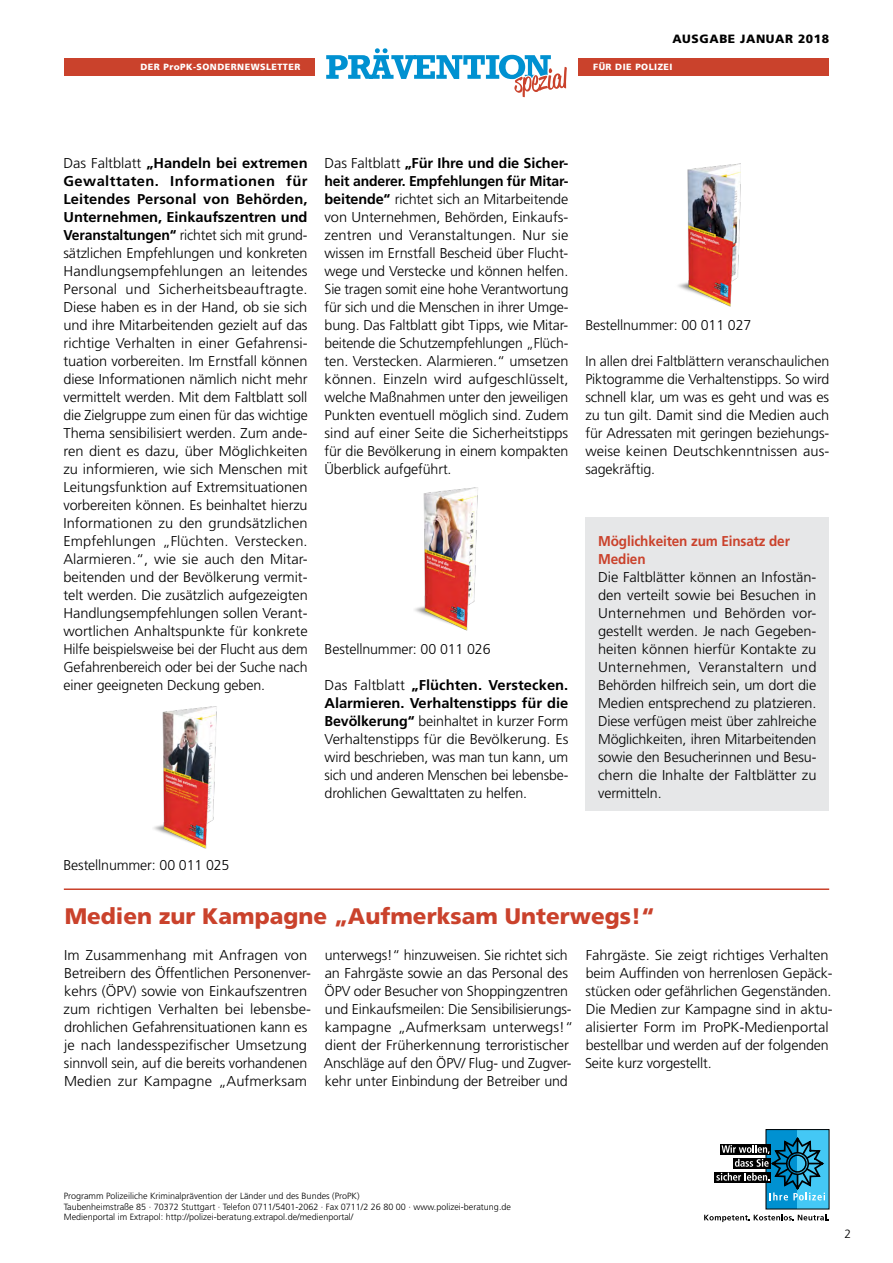
<style>
.page{position:relative;width:893px;height:1263px;background:#fff}
.page>*{position:absolute;margin:0;border:0;box-sizing:border-box;transform-origin:0 0}
.t1{font:900 22.5px "Frutiger LT Std";color:#ca422c}
.t2{font:300 14.25px/18px "Frutiger LT Std";letter-spacing:-.01em;color:#000;text-align:justify}
.t3{font:700 14.25px/18px "Frutiger LT Std";letter-spacing:-.01em;color:#ca422c;scale:.95 1}
.t4{font:900 12px "Frutiger LT Std";letter-spacing:.05em;color:#000}
.t5{font:300 12px "Frutiger LT Std";color:#000}
.t6{font:300 9px/10.5px "Frutiger LT Std";color:#000}
.t7{font:900 9px "Frutiger LT Std";letter-spacing:.05em;color:#fff}
.s1{font-weight:700}
</style>
<div class="page">
<svg style="left:704px;top:1214px;width:125px;height:8px"></svg>
<div style="left:766px;top:1129px;width:31px;height:80px;background:#0091d1"></div>
<div style="left:797px;top:1129px;width:32px;height:80px;background:#44c8f5"></div>
<div style="left:766px;top:1129px;width:63px;height:80px;border:1px solid #000"></div>
<div style="left:714px;top:1171px;width:57px;height:11px;background:#000"></div>
<svg style="left:716px;top:1135px;width:109px;height:65px"></svg>
<div style="left:578px;top:58px;width:251px;height:17px;background:#ca422c"></div>
<div style="left:64px;top:58px;width:251px;height:17px;background:#ca422c"></div>
<svg style="left:326px;top:48px;width:241px;height:50px"></svg>
<hr style="left:64px;top:888px;width:765px;height:2px;background:#ca422c">
<div style="left:585px;top:518px;width:244px;height:293px;background:#e6e7e8"></div>
<img style="left:153px;top:706px;width:64px;height:143px">
<img style="left:414px;top:487px;width:64px;height:144px">
<img style="left:678px;top:163px;width:62px;height:144px">
<p class="t4" style="left:672px;top:31px;width:158px">AUSGABE JANUAR 2018</p>
<p class="t7" style="left:140px;top:61px;width:161px">DER ProPK-SONDERNEWSLETTER</p>
<p class="t7" style="left:593px;top:61px;width:81px">FÜR DIE POLIZEI</p>
<p class="t2" style="left:64px;top:155px;width:246px">Das Faltblatt <span class="s1">„Handeln bei extremen Gewalttaten. Informationen für Leitendes Personal von Behörden, Unternehmen, Einkaufszentren und Veranstaltungen“</span> richtet sich mit grund&shy;sätzlichen Empfehlungen und konkreten Handlungsempfehlungen an leitendes Personal und Sicherheitsbeauftragte.<br>Diese haben es in der Hand, ob sie sich und ihre Mitarbeitenden gezielt auf das richtige Verhalten in einer Gefahrensi&shy;tuation vorbereiten. Im Ernstfall können diese Informationen nämlich nicht mehr vermittelt werden. Mit dem Faltblatt soll die Zielgruppe zum einen für das wichtige Thema sensibilisiert werden. Zum ande&shy;ren dient es dazu, über Möglichkeiten zu informieren, wie sich Menschen mit Leitungsfunktion auf Extremsituationen vorbereiten können. Es beinhaltet hierzu Informationen zu den grundsätzlichen Empfehlungen „Flüchten. Verstecken.<br>Alarmieren.“, wie sie auch den Mitar&shy;beitenden und der Bevölkerung vermit&shy;telt werden. Die zusätzlich aufgezeigten Handlungsempfehlungen sollen Verant&shy;wortlichen Anhaltspunkte für konkrete Hilfe beispielsweise bei der Flucht aus dem Gefahrenbereich oder bei der Suche nach einer geeigneten Deckung geben.</p>
<p class="t2" style="left:325px;top:155px;width:245px">Das Faltblatt <span class="s1">„Für Ihre und die Sicher&shy;heit anderer. Empfehlungen für Mitar&shy;beitende“</span> richtet sich an Mitarbeitende von Unternehmen, Behörden, Einkaufs&shy;zentren und Veranstaltungen. Nur sie wissen im Ernstfall Bescheid über Flucht&shy;wege und Verstecke und können helfen.<br>Sie tragen somit eine hohe Verantwortung für sich und die Menschen in ihrer Umge&shy;bung. Das Faltblatt gibt Tipps, wie Mitar&shy;beitende die Schutzempfehlungen „Flüch&shy;ten. Verstecken. Alarmieren.“ umsetzen können. Einzeln wird aufgeschlüsselt, welche Maßnahmen unter den jeweiligen Punkten eventuell möglich sind. Zudem sind auf einer Seite die Sicherheitstipps für die Bevölkerung in einem kompakten Überblick aufgeführt.</p>
<p class="t2" style="left:325px;top:641px;width:168px">Bestellnummer: 00 011 026</p>
<p class="t2" style="left:325px;top:677px;width:245px">Das Faltblatt <span class="s1">„Flüchten. Verstecken.<br>Alarmieren. Verhaltenstipps für die Bevölkerung“</span> beinhaltet in kurzer Form Verhaltenstipps für die Bevölkerung. Es wird beschrieben, was man tun kann, um sich und anderen Menschen bei lebensbe&shy;drohlichen Gewalttaten zu helfen.</p>
<p class="t2" style="left:585px;top:317px;width:168px">Bestellnummer: 00 011 027</p>
<p class="t2" style="left:585px;top:353px;width:245px">In allen drei Faltblättern veranschaulichen Piktogramme die Verhaltenstipps. So wird schnell klar, um was es geht und was es zu tun gilt. Damit sind die Medien auch für Adressaten mit geringen beziehungs&shy;weise keinen Deutschkenntnissen aus&shy;sagekräftig.</p>
<p class="t3" style="left:598px;top:532px;width:203px">Möglichkeiten zum Einsatz der<br>Medien</p>
<p class="t2" style="left:598px;top:569px;width:220px">Die Faltblätter können an Infostän&shy;den verteilt sowie bei Besuchen in Unternehmen und Behörden vor&shy;gestellt werden. Je nach Gegeben&shy;heiten können hierfür Kontakte zu Unternehmen, Veranstaltern und Behörden hilfreich sein, um dort die Medien entsprechend zu platzieren.<br>Diese verfügen meist über zahlreiche Möglichkeiten, ihren Mitarbeitenden sowie den Besucherinnen und Besu&shy;chern die Inhalte der Faltblätter zu vermitteln.</p>
<p class="t2" style="left:64px;top:857px;width:168px">Bestellnummer: 00 011 025</p>
<h1 class="t1" style="left:65px;top:903px;width:592px">Medien zur Kampagne „Aufmerksam Unterwegs!“</h1>
<p class="t2" style="left:63px;top:947px;width:249px;text-align:left">Im Zusammenhang mit Anfragen von Betreibern des Öffentlichen Personenver&shy;kehrs (ÖPV) sowie von Einkaufszentren zum richtigen Verhalten bei lebensbe&shy;drohlichen Gefahrensituationen kann es je nach landesspezifischer Umsetzung sinnvoll sein, auf die bereits vorhandenen Medien zur Kampagne „Aufmerksam</p>
<p class="t2" style="left:324px;top:947px;width:251px;text-align:left">unterwegs!“ hinzuweisen. Sie richtet sich an Fahrgäste sowie an das Personal des ÖPV oder Besucher von Shoppingzentren und Einkaufsmeilen: Die Sensibilisierungs&shy;kampagne „Aufmerksam unterwegs!“ dient der Früherkennung terroristischer Anschläge auf den ÖPV/ Flug- und Zugver&shy;kehr unter Einbindung der Betreiber und</p>
<p class="t2" style="left:585px;top:947px;width:249px;text-align:left">Fahrgäste. Sie zeigt richtiges Verhalten beim Auffinden von herrenlosen Gepäck&shy;stücken oder gefährlichen Gegenständen.<br>Die Medien zur Kampagne sind in aktu&shy;alisierter Form im ProPK-Medienportal bestellbar und werden auf der folgenden Seite kurz vorgestellt.</p>
<p class="t6" style="left:64px;top:1191px;width:449px">Programm Polizeiliche Kriminalprävention der Länder und des Bundes (ProPK)<br>Taubenheimstraße 85 · 70372 Stuttgart · Telefon 0711/5401-2062 · Fax 0711/2 26 80 00 · www.polizei-beratung.de<br>Medienportal im Extrapol: http://polizei-beratung.extrapol.de/medienportal/</p>
<p class="t5" style="left:844px;top:1227px;width:8px">2</p>
</div>
